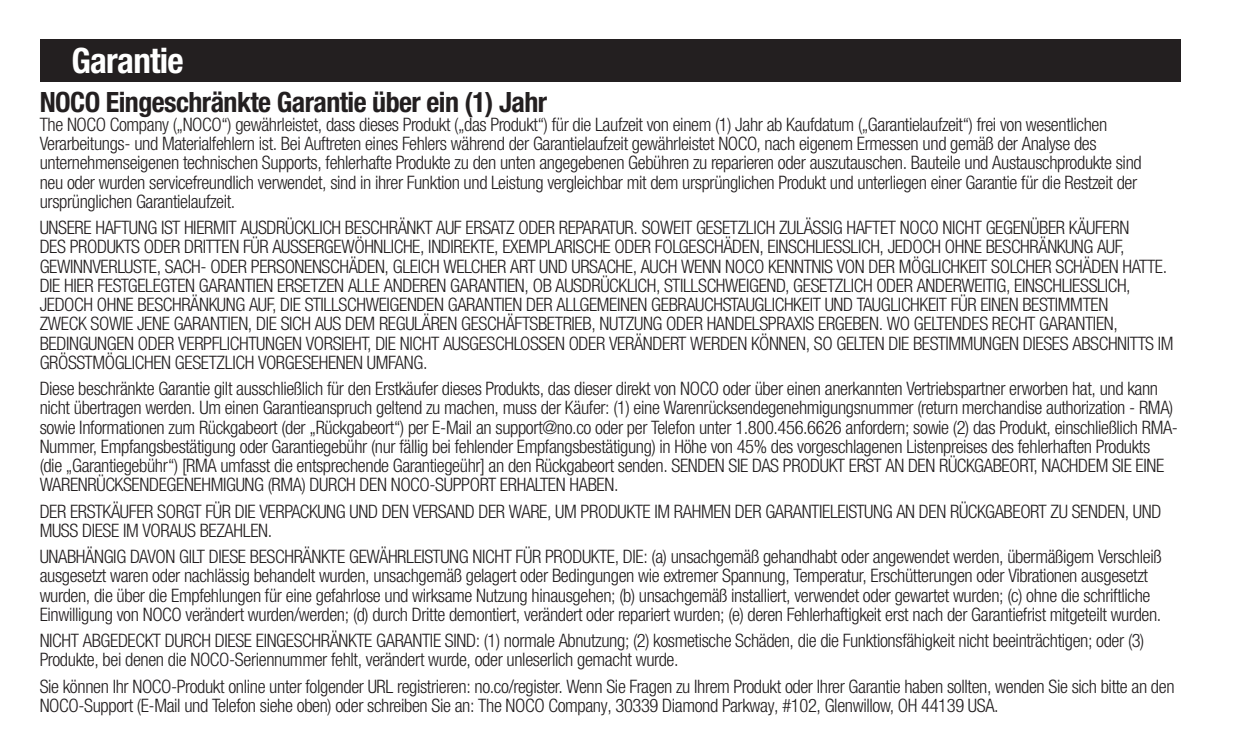
<style>
.page{position:relative;width:1260px;height:756px;background:#fff}
.page>*{position:absolute;margin:0;border:0;box-sizing:border-box;transform-origin:0 0}
.t1{font:700 condensed 35px "Helvetica Neue LTW1 G";letter-spacing:-.02em;color:#fff}
.NOCO_HN_Cond-Text{font:700 condensed 28px "Helvetica Neue LTW1 G";letter-spacing:-.02em;color:#231f20}
.NOCO_HN_Cond-Text-2{font:300 condensed 18.55px/19.2px "Helvetica Neue LTW1 G";letter-spacing:-.02em;color:#231f20}
</style>
<div class="page">
<div style="left:40px;top:40px;width:1141px;height:42px;background:#231f20"></div>
<p class="t1" style="left:71px;top:40px;width:114px">Garantie</p>
<p class="NOCO_HN_Cond-Text" style="left:40px;top:85px;width:509px">NOCO Eingeschränkte Garantie über ein (1) Jahr</p>
<p class="NOCO_HN_Cond-Text-2" style="left:40px;top:115px;width:1104px">The NOCO Company („NOCO“) gewährleistet, dass dieses Produkt („das Produkt“) für die Laufzeit von einem (1) Jahr ab Kaufdatum („Garantielaufzeit“) frei von wesentlichen Verarbeitungs- und Materialfehlern ist. Bei Auftreten eines Fehlers während der Garantielaufzeit gewährleistet NOCO, nach eigenem Ermessen und gemäß der Analyse des unternehmenseigenen technischen Supports, fehlerhafte Produkte zu den unten angegebenen Gebühren zu reparieren oder auszutauschen. Bauteile und Austauschprodukte sind neu oder wurden servicefreundlich verwendet, sind in ihrer Funktion und Leistung vergleichbar mit dem ursprünglichen Produkt und unterliegen einer Garantie für die Restzeit der ursprünglichen Garantielaufzeit.</p>
<p class="NOCO_HN_Cond-Text-2" style="left:40px;top:218px;width:1135px">UNSERE HAFTUNG IST HIERMIT AUSDRÜCKLICH BESCHRÄNKT AUF ERSATZ ODER REPARATUR. SOWEIT GESETZLICH ZULÄSSIG HAFTET NOCO NICHT GEGENÜBER KÄUFERN<br>DES PRODUKTS ODER DRITTEN FÜR AUSSERGEWÖHNLICHE, INDIREKTE, EXEMPLARISCHE ODER FOLGESCHÄDEN, EINSCHLIESSLICH, JEDOCH OHNE BESCHRÄNKUNG AUF, GEWINNVERLUSTE, SACH- ODER PERSONENSCHÄDEN, GLEICH WELCHER ART UND URSACHE, AUCH WENN NOCO KENNTNIS VON DER MÖGLICHKEIT SOLCHER SCHÄDEN HATTE.<br>DIE HIER FESTGELEGTEN GARANTIEN ERSETZEN ALLE ANDEREN GARANTIEN, OB AUSDRÜCKLICH, STILLSCHWEIGEND, GESETZLICH ODER ANDERWEITIG, EINSCHLIESSLICH, JEDOCH OHNE BESCHRÄNKUNG AUF, DIE STILLSCHWEIGENDEN GARANTIEN DER ALLGEMEINEN GEBRAUCHSTAUGLICHKEIT UND TAUGLICHKEIT FÜR EINEN BESTIMMTEN<br>ZWECK SOWIE JENE GARANTIEN, DIE SICH AUS DEM REGULÄREN GESCHÄFTSBETRIEB, NUTZUNG ODER HANDELSPRAXIS ERGEBEN. WO GELTENDES RECHT GARANTIEN, BEDINGUNGEN ODER VERPFLICHTUNGEN VORSIEHT, DIE NICHT AUSGESCHLOSSEN ODER VERÄNDERT WERDEN KÖNNEN, SO GELTEN DIE BESTIMMUNGEN DIESES ABSCHNITTS IM GRÖSSTMÖGLICHEN GESETZLICH VORGESEHENEN UMFANG.</p>
<p class="NOCO_HN_Cond-Text-2" style="left:40px;top:379px;width:1140px">Diese beschränkte Garantie gilt ausschließlich für den Erstkäufer dieses Produkts, das dieser direkt von NOCO oder über einen anerkannten Vertriebspartner erworben hat, und kann nicht übertragen werden. Um einen Garantieanspruch geltend zu machen, muss der Käufer: (1) eine Warenrücksendegenehmigungsnummer (return merchandise authorization - RMA) sowie Informationen zum Rückgabeort (der „Rückgabeort“) per E-Mail an support@no.co oder per Telefon unter 1.800.456.6626 anfordern; sowie (2) das Produkt, einschließlich RMA-Nummer, Empfangsbestätigung oder Garantiegebühr (nur fällig bei fehlender Empfangsbestätigung) in Höhe von 45% des vorgeschlagenen Listenpreises des fehlerhaften Produkts<br>(die „Garantiegebühr“) [RMA umfasst die entsprechende Garantiegeühr] an den Rückgabeort senden. SENDEN SIE DAS PRODUKT ERST AN DEN RÜCKGABEORT, NACHDEM SIE EINE WARENRÜCKSENDEGENEHMIGUNG (RMA) DURCH DEN NOCO-SUPPORT ERHALTEN HABEN.</p>
<p class="NOCO_HN_Cond-Text-2" style="left:40px;top:502px;width:1123px">DER ERSTKÄUFER SORGT FÜR DIE VERPACKUNG UND DEN VERSAND DER WARE, UM PRODUKTE IM RAHMEN DER GARANTIELEISTUNG AN DEN RÜCKGABEORT ZU SENDEN, UND<br>MUSS DIESE IM VORAUS BEZAHLEN.</p>
<p class="NOCO_HN_Cond-Text-2" style="left:40px;top:547px;width:1123px">UNABHÄNGIG DAVON GILT DIESE BESCHRÄNKTE GEWÄHRLEISTUNG NICHT FÜR PRODUKTE, DIE: (a) unsachgemäß gehandhabt oder angewendet werden, übermäßigem Verschleiß ausgesetzt waren oder nachlässig behandelt wurden, unsachgemäß gelagert oder Bedingungen wie extremer Spannung, Temperatur, Erschütterungen oder Vibrationen ausgesetzt wurden, die über die Empfehlungen für eine gefahrlose und wirksame Nutzung hinausgehen; (b) unsachgemäß installiert, verwendet oder gewartet wurden; (c) ohne die schriftliche Einwilligung von NOCO verändert wurden/werden; (d) durch Dritte demontiert, verändert oder repariert wurden; (e) deren Fehlerhaftigkeit erst nach der Garantiefrist mitgeteilt wurden.</p>
<p class="NOCO_HN_Cond-Text-2" style="left:40px;top:631px;width:1106px">NICHT ABGEDECKT DURCH DIESE EINGESCHRÄNKTE GARANTIE SIND: (1) normale Abnutzung; (2) kosmetische Schäden, die die Funktionsfähigkeit nicht beeinträchtigen; oder (3)<br>Produkte, bei denen die NOCO-Seriennummer fehlt, verändert wurde, oder unleserlich gemacht wurde.</p>
<p class="NOCO_HN_Cond-Text-2" style="left:40px;top:677px;width:1136px">Sie können Ihr NOCO-Produkt online unter folgender URL registrieren: no.co/register. Wenn Sie Fragen zu Ihrem Produkt oder Ihrer Garantie haben sollten, wenden Sie sich bitte an den<br>NOCO-Support (E-Mail und Telefon siehe oben) oder schreiben Sie an: The NOCO Company, 30339 Diamond Parkway, #102, Glenwillow, OH 44139 USA.</p>
</div>
